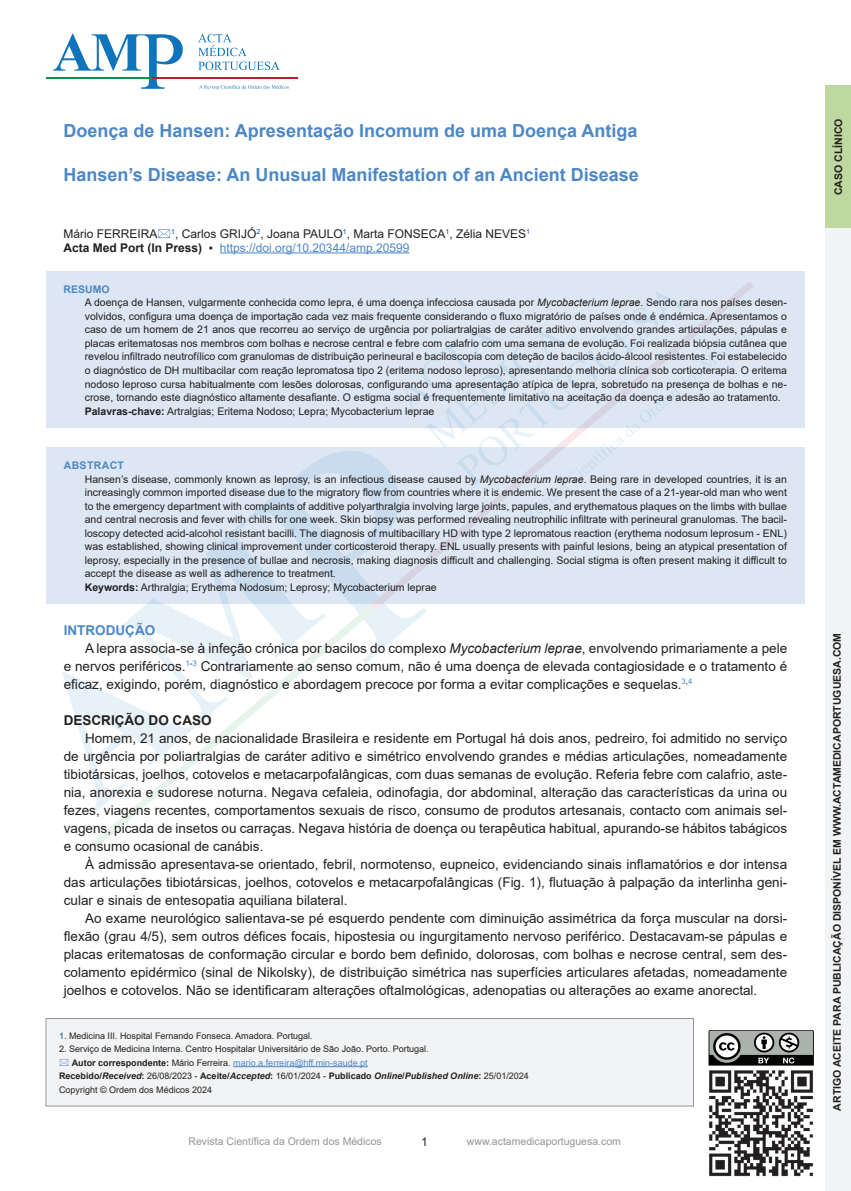
<style>
.page{position:relative;width:851px;height:1191px;background:#fff}
.page>*{position:absolute;margin:0;border:0;box-sizing:border-box;transform-origin:0 0}
.t1{font:700 18px "Arial";color:#4d87c6}
.t2{font:13.5px/18px "Arial";color:#231f20;text-align:justify}
.t3{font:700 13.5px "Arial";color:#231f20}
.t4{font:700 13.5px "Arial";color:#4d87c6}
.t5{font:12px/13.5px "Arial";color:#231f20}
.t6{font:10.5px/13.5px "Arial";color:#231f20}
.t7{font:700 10.5px "Arial";color:#231f20}
.t8{font:10.5px "Arial";color:#939598}
.t9{font:9px "Arial";color:#231f20}
.t10{font:italic 700 9px "Arial";color:#231f20}
.t11{font:9px "Arial";color:#4d87c6}
.s1{font-weight:700}
.s2{color:#4d87c6}
.s3{font-weight:700;color:#4d87c6}
.s4{font-style:italic}
.s5{color:#0d4da1}
.s6{font-weight:700;color:#231f20}
.s7{color:#231f20}
.s8{font-style:normal}
.s9{font-weight:400;font-style:normal}
</style>
<div class="page">
<svg style="left:63px;top:672px;width:27px;height:94px"></svg>
<svg style="left:253px;top:604px;width:174px;height:52px"></svg>
<svg style="left:90px;top:606px;width:284px;height:243px"></svg>
<svg style="left:369px;top:428px;width:271px;height:183px"></svg>
<div style="left:825px;top:228px;width:26px;height:963px;background:#f2f3f4"></div>
<div style="left:825px;top:86px;width:26px;height:142px;background:#bed8a0"></div>
<svg style="left:46px;top:447px;width:758px;height:157px;background:#d9e5f2"></svg>
<div style="left:46px;top:272px;width:758px;height:156px;background:#dce7f3"></div>
<div style="left:46px;top:1018px;width:647px;height:88px;background:#f2f3f4;border:1px solid #939598"></div>
<img style="left:709px;top:1070px;width:105px;height:107px">
<hr style="left:233px;top:1066px;width:135px;height:1px;background:#4d87c6">
<hr style="left:220px;top:252px;width:189px;height:1px;background:#4d87c6">
<svg style="left:53px;top:34px;width:130px;height:55px"></svg>
<svg style="left:198px;top:34px;width:82px;height:36px"></svg>
<svg style="left:199px;top:85px;width:90px;height:4px"></svg>
<hr style="left:46px;top:77px;width:107px;height:2px;background:#0d9344">
<hr style="left:153px;top:77px;width:145px;height:2px;background:#be1d2c">
<svg style="left:708px;top:1030px;width:106px;height:35px;background:#757975"></svg>
<h1 class="t1" style="left:64px;top:118px;width:575px">Doença de Hansen: Apresentação Incomum de uma Doença Antiga</h1>
<h1 class="t1" style="left:64px;top:162px;width:577px">Hansen’s Disease: An Unusual Manifestation of an Ancient Disease</h1>
<p class="t5" style="left:64px;top:227px;width:468px">Mário FERREIRA <sup>1</sup>, Carlos GRIJÓ<sup>2</sup>, Joana PAULO<sup>1</sup>, Marta FONSECA<sup>1</sup>, Zélia NEVES<sup>1<br></sup><span class="s1">Acta Med Port (In Press)</span> ▪ <span class="s2">https://doi.org/10.20344/amp.20599</span></p>
<p class="t6" style="left:85px;top:282px;width:703px;text-indent:-21px"><span class="s3">RESUMO<br></span>A doença de Hansen, vulgarmente conhecida como lepra, é uma doença infecciosa causada por <span class="s4">Mycobacterium leprae</span>. Sendo rara nos países desen&shy;volvidos, configura uma doença de importação cada vez mais frequente considerando o fluxo migratório de países onde é endémica. Apresentamos o caso de um homem de 21 anos que recorreu ao serviço de urgência por poliartralgias de caráter aditivo envolvendo grandes articulações, pápulas e placas eritematosas nos membros com bolhas e necrose central e febre com calafrio com uma semana de evolução. Foi realizada biópsia cutânea que revelou infiltrado neutrofílico com granulomas de distribuição perineural e baciloscopia com deteção de bacilos ácido-álcool resistentes. Foi estabelecido o diagnóstico de DH multibacilar com reação lepromatosa tipo 2 (eritema nodoso leproso), apresentando melhoria clínica sob corticoterapia. O eritema nodoso leproso cursa habitualmente com lesões dolorosas, configurando uma apresentação atípica de lepra, sobretudo na presença de bolhas e ne&shy;crose, tornando este diagnóstico altamente desafiante. O estigma social é frequentemente limitativo na aceitação da doença e adesão ao tratamento.<br><span class="s1">Palavras-chave:</span> Artralgias; Eritema Nodoso; Lepra; Mycobacterium leprae</p>
<p class="t6" style="left:85px;top:459px;width:703px;text-indent:-21px"><span class="s3">ABSTRACT<br></span>Hansen’s disease, commonly known as leprosy, is an infectious disease caused by <span class="s4">Mycobacterium leprae</span>. Being rare in developed countries, it is an increasingly common imported disease due to the migratory flow from countries where it is endemic. We present the case of a 21-year-old man who went to the emergency department with complaints of additive polyarthralgia involving large joints, papules, and erythematous plaques on the limbs with bullae and central necrosis and fever with chills for one week. Skin biopsy was performed revealing neutrophilic infiltrate with perineural granulomas. The bacil&shy;loscopy detected acid-alcohol resistant bacilli. The diagnosis of multibacillary HD with type 2 lepromatous reaction (erythema nodosum leprosum - ENL) was established, showing clinical improvement under corticosteroid therapy. ENL usually presents with painful lesions, being an atypical presentation of leprosy, especially in the presence of bullae and necrosis, making diagnosis difficult and challenging. Social stigma is often present making it difficult to accept the disease as well as adherence to treatment.<br><span class="s1">Keywords:</span> Arthralgia; Erythema Nodosum; Leprosy; Mycobacterium leprae</p>
<p class="t4" style="left:64px;top:620px;width:93px">INTRODUÇÃO</p>
<p class="t2" style="left:85px;top:638px;width:703px">A lepra associa-se à infeção crónica por bacilos do complexo <span class="s4">Mycobacterium leprae</span>, envolvendo primariamente a pele</p>
<p class="t2" style="left:64px;top:656px;width:725px">e nervos periféricos.<sup>1</sup><sup>-</sup><sup>3</sup> Contrariamente ao senso comum, não é uma doença de elevada contagiosidade e o tratamento é</p>
<p class="t2" style="left:64px;top:674px;width:630px">eficaz, exigindo, porém, diagnóstico e abordagem precoce por forma a evitar complicações e sequelas.<sup>3</sup><sup>,</sup><sup>4</sup></p>
<p class="t3" style="left:64px;top:710px;width:149px">DESCRIÇÃO DO CASO</p>
<p class="t2" style="left:64px;top:728px;width:725px;text-indent:21px">Homem, 21 anos, de nacionalidade Brasileira e residente em Portugal há dois anos, pedreiro, foi admitido no serviço de urgência por poliartralgias de caráter aditivo e simétrico envolvendo grandes e médias articulações, nomeadamente tibiotársicas, joelhos, cotovelos e metacarpofalângicas, com duas semanas de evolução. Referia febre com calafrio, aste&shy;nia, anorexia e sudorese noturna. Negava cefaleia, odinofagia, dor abdominal, alteração das características da urina ou fezes, viagens recentes, comportamentos sexuais de risco, consumo de produtos artesanais, contacto com animais sel&shy;vagens, picada de insetos ou carraças. Negava história de doença ou terapêutica habitual, apurando-se hábitos tabágicos e consumo ocasional de canábis.</p>
<p class="t2" style="left:64px;top:854px;width:725px;text-indent:21px">À admissão apresentava-se orientado, febril, normotenso, eupneico, evidenciando sinais inflamatórios e dor intensa das articulações tibiotársicas, joelhos, cotovelos e metacarpofalângicas (Fig. 1), flutuação à palpação da interlinha geni&shy;cular e sinais de entesopatia aquiliana bilateral.</p>
<p class="t2" style="left:64px;top:908px;width:725px;text-indent:21px">Ao exame neurológico salientava-se pé esquerdo pendente com diminuição assimétrica da força muscular na dorsi&shy;flexão (grau 4/5), sem outros défices focais, hipostesia ou ingurgitamento nervoso periférico. Destacavam-se pápulas e placas eritematosas de conformação circular e bordo bem definido, dolorosas, com bolhas e necrose central, sem des&shy;colamento epidérmico (sinal de Nikolsky), de distribuição simétrica nas superfícies articulares afetadas, nomeadamente joelhos e cotovelos. Não se identificaram alterações oftalmológicas, adenopatias ou alterações ao exame anorectal.</p>
<p class="t9" style="left:59px;top:1029px;width:255px"><span class="s5">1</span>. Medicina III. Hospital Fernando Fonseca. Amadora. Portugal.</p>
<p class="t9" style="left:59px;top:1042px;width:371px">2. Serviço de Medicina Interna. Centro Hospitalar Universitário de São João. Porto. Portugal.</p>
<p class="t11" style="left:72px;top:1056px;width:297px"><span class="s6">Autor correspondente:</span> <span class="s7">Mário Ferreira.</span> mario.a.ferreira@hff.min-saude.pt</p>
<p class="t10" style="left:59px;top:1070px;width:471px"><span class="s8">Recebido/</span>Received<span class="s8">:</span> <span class="s9">26/08/2023 -</span> <span class="s8">Aceite/</span>Accepted<span class="s8">:</span> <span class="s9">16/01/2024 -</span> <span class="s8">Publicado</span> Online<span class="s8">/</span>Published Online<span class="s8">:</span> <span class="s9">25/01/2024</span></p>
<p class="t9" style="left:59px;top:1083px;width:155px">Copyright © Ordem dos Médicos 2024</p>
<p class="t8" style="left:189px;top:1134px;width:195px">Revista Científica da Ordem dos Médicos</p>
<p class="t5" style="left:421px;top:1135px;width:8px">1</p>
<p class="t8" style="left:467px;top:1134px;width:156px">www.actamedicaportuguesa.com</p>
<p class="t7" style="left:831px;top:195px;width:78px;rotate:-90deg">CASO CLÍNICO</p>
<p class="t7" style="left:829px;top:1110px;width:479px;rotate:-90deg">ARTIGO ACEITE PARA PUBLICAÇÃO DISPONÍVEL EM WWW.ACTAMEDICAPORTUGUESA.COM</p>
</div>
